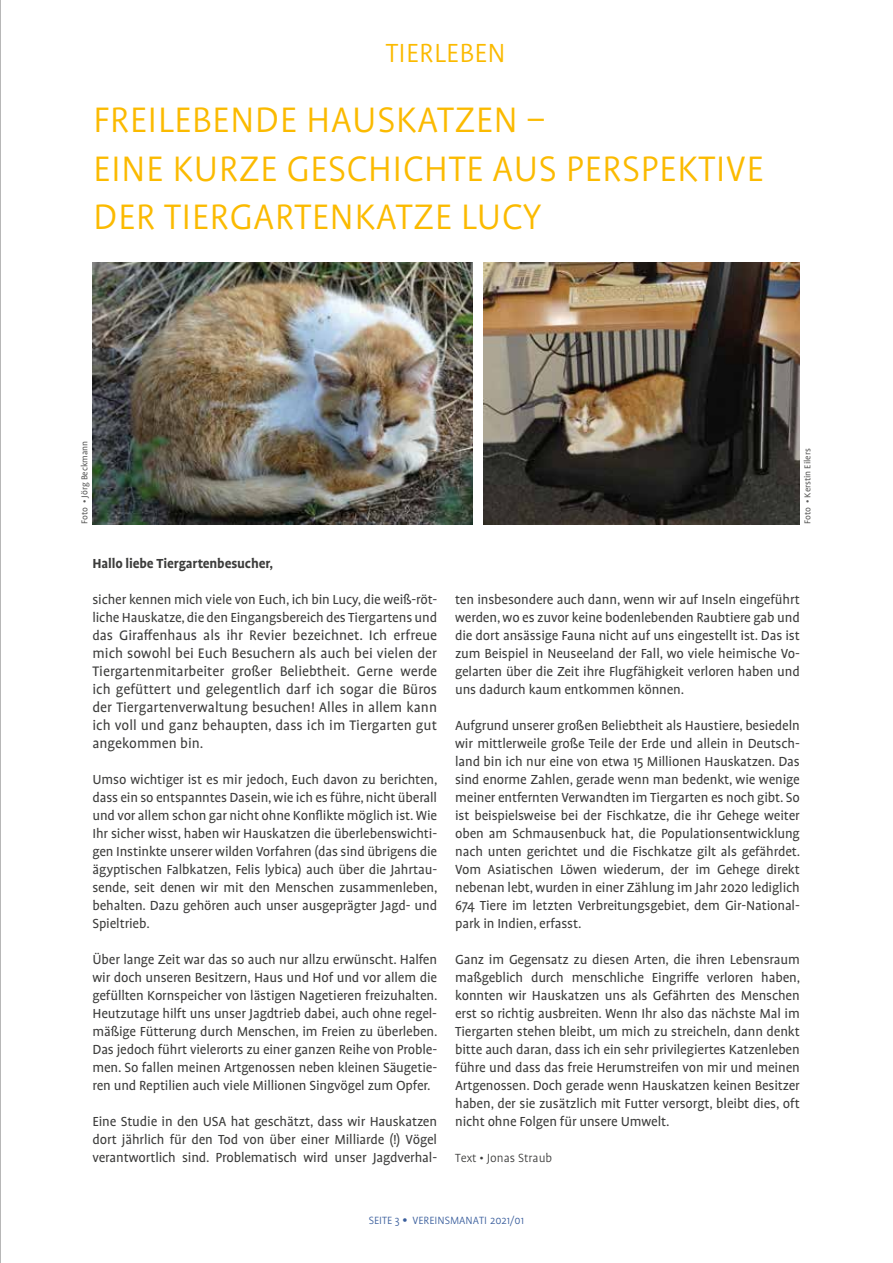
<style>
.page{position:relative;width:893px;height:1263px;background:#fff}
.page>*{position:absolute;margin:0;border:0;box-sizing:border-box;transform-origin:0 0}
.t1{font:300 40.5px/48.6px "Profile OT";letter-spacing:.01em;color:#fbba00}
.t2{font:300 30px "Profile OT";letter-spacing:.01em;color:#fbba00}
.t3{font:15.75px/18px "Profile OT";color:#3c3c3b;text-align:justify}
.t4{font:15px/18px "Profile OT";letter-spacing:-.01em;color:#3c3c3b;text-align:justify}
.t5{font:700 15px "Profile OT";letter-spacing:-.01em;color:#3c3c3b}
.t6{font:300 13.5px "Profile";color:#3c3c3b}
.t7{font:300 12px "Profile";color:#3b5f9d}
.t8{font:9.75px "Profile OT";color:#575756}
.s1{font-size:15px}
.s2{font-family:"OFL Goudy St M";font-weight:400}
</style>
<div class="page">
<hr style="left:0;top:0;width:1px;height:1263px;background:#706f6f">
<img style="left:92px;top:262px;width:380px;height:262px">
<img style="left:483px;top:262px;width:317px;height:262px">
<h2 class="t2" style="left:386px;top:37px;width:122px">TIERLEBEN</h2>
<h1 class="t1" style="left:93px;top:98px;width:672px">FREILEBENDE HAUSKATZEN –<br>EINE KURZE GESCHICHTE AUS PERSPEKTIVE<br>DER TIERGARTENKATZE LUCY</h1>
<p class="t8" style="left:79px;top:524px;width:85px;rotate:-90deg">Foto • Jörg Beckmann</p>
<p class="t8" style="left:802px;top:524px;width:77px;rotate:-90deg">Foto • Kerstin Eilers</p>
<p class="t5" style="left:92px;top:556px;width:182px">Hallo liebe Tiergartenbesucher,</p>
<p class="t4" style="left:92px;top:592px;width:346px">sicher kennen mich viele von Euch, ich bin Lucy, die weiß-röt&shy;liche Hauskatze, die den Eingangsbereich des Tiergartens und</p>
<p class="t3" style="left:92px;top:627px;width:346px"><span class="s1">d</span>as Giraffenhaus als ihr Revier bezeichnet. Ich erfreue mich sowohl bei Euch Besuchern als auch bei vielen der Tiergartenmitarbeiter großer Beliebtheit. Gerne werde ich gefüttert und gelegentlich darf ich sogar die Büros der Tiergartenverwaltung besuchen! Alles in allem kann ich voll und ganz behaupten, dass ich im Tiergarten gut angekommen bin.</p>
<p class="t4" style="left:92px;top:772px;width:347px">Umso wichtiger ist es mir jedoch, Euch davon zu berichten, dass ein so entspanntes Dasein, wie ich es führe, nicht überall und vor allem schon gar nicht ohne Konflikte möglich ist. Wie Ihr sicher wisst, haben wir Hauskatzen die überlebenswichti&shy;gen Instinkte unserer wilden Vorfahren (das sind übrigens die ägyptischen Falbkatzen, Felis lybica) auch über die Jahrtau&shy;sende, seit denen wir mit den Menschen zusammenleben, behalten. Dazu gehören auch unser ausgeprägter Jagd- und Spieltrieb.</p>
<p class="t4" style="left:92px;top:952px;width:347px">Über lange Zeit war das so auch nur allzu erwünscht. Halfen wir doch unseren Besitzern, Haus und Hof und vor allem die gefüllten Kornspeicher von lästigen Nagetieren freizuhalten.<br>Heutzutage hilft uns unser Jagdtrieb dabei, auch ohne regel&shy;mäßige Fütterung durch Menschen, im Freien zu überleben.<br>Das jedoch führt vielerorts zu einer ganzen Reihe von Proble&shy;men. So fallen meinen Artgenossen neben kleinen Säugetie&shy;ren und Reptilien auch viele Millionen Singvögel zum Opfer.</p>
<p class="t4" style="left:92px;top:1114px;width:346px">Eine Studie in den USA hat geschätzt, dass wir Hauskatzen dort jährlich für den Tod von über einer Milliarde (!) Vögel verantwortlich sind. Problematisch wird unser Jagdverhal-</p>
<p class="t4" style="left:455px;top:592px;width:346px">ten insbesondere auch dann, wenn wir auf Inseln eingeführt werden, wo es zuvor keine bodenlebenden Raubtiere gab und die dort ansässige Fauna nicht auf uns eingestellt ist. Das ist zum Beispiel in Neuseeland der Fall, wo viele heimische Vo&shy;gelarten über die Zeit ihre Flugfähigkeit verloren haben und uns dadurch kaum entkommen können.</p>
<p class="t4" style="left:455px;top:718px;width:347px">Aufgrund unserer großen Beliebtheit als Haustiere, besiedeln wir mittlerweile große Teile der Erde und allein in Deutsch&shy;land bin ich nur eine von etwa 15 Millionen Hauskatzen. Das sind enorme Zahlen, gerade wenn man bedenkt, wie wenige meiner entfernten Verwandten im Tiergarten es noch gibt. So ist beispielsweise bei der Fischkatze, die ihr Gehege weiter oben am Schmausenbuck hat, die Populationsentwicklung nach unten gerichtet und die Fischkatze gilt als gefährdet.<br>Vom Asiatischen Löwen wiederum, der im Gehege direkt nebenan lebt, wurden in einer Zählung im Jahr 2020 lediglich 674 Tiere im letzten Verbreitungsgebiet, dem Gir-National&shy;park in Indien, erfasst.</p>
<p class="t4" style="left:455px;top:952px;width:347px">Ganz im Gegensatz zu diesen Arten, die ihren Lebensraum maßgeblich durch menschliche Eingriffe verloren haben, konnten wir Hauskatzen uns als Gefährten des Menschen erst so richtig ausbreiten. Wenn Ihr also das nächste Mal im Tiergarten stehen bleibt, um mich zu streicheln, dann denkt bitte auch daran, dass ich ein sehr privilegiertes Katzenleben führe und dass das freie Herumstreifen von mir und meinen Artgenossen. Doch gerade wenn Hauskatzen keinen Besitzer haben, der sie zusätzlich mit Futter versorgt, bleibt dies, oft nicht ohne Folgen für unsere Umwelt.</p>
<p class="t6" style="left:455px;top:1151px;width:99px">Text • Jonas Straub</p>
<p class="t7" style="left:369px;top:1214px;width:157px">SEITE 3 <span class="s2">•</span> VEREINSMANATI 2021/01</p>
</div>
